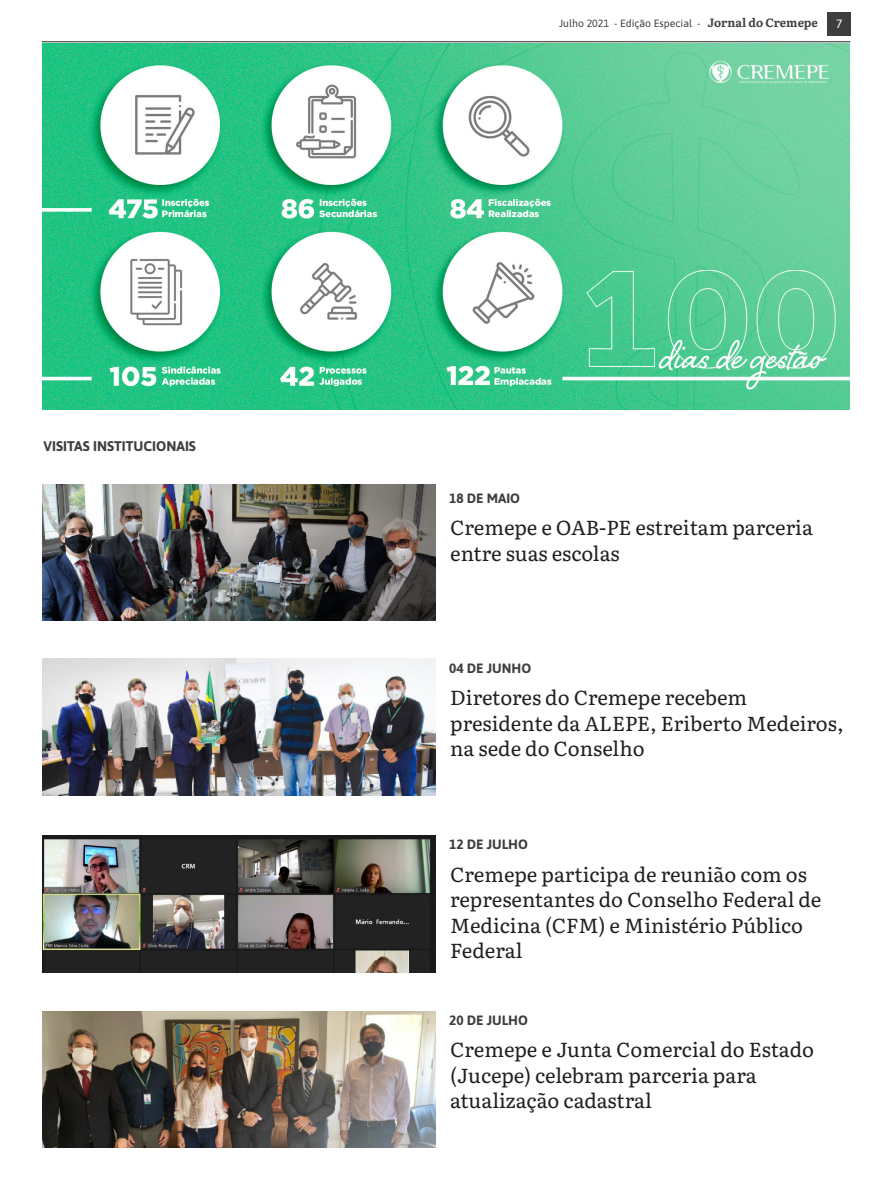
<style>
.page{position:relative;width:893px;height:1191px;background:#fff}
.page>*{position:absolute;margin:0;border:0;box-sizing:border-box;transform-origin:0 0}
.Sutiã{font:20.25px/25.5px "Literata";color:#231f20}
.Sessão{font:700 13.95px "Asap";color:#3e3e3f}
.Sessão-2{font:700 13.5px "Asap";color:#3e3e3f}
.t1{font:12px "Asap";color:#fff}
.Legendas_no_miolo{font:10.5px "Asap";color:#3e3e3f}
.s1{font-family:"Literata";font-weight:700;font-size:12px}
</style>
<div class="page">
<div style="left:827px;top:12px;width:24px;height:24px;background:#3e3e3f"></div>
<hr style="left:42px;top:41px;width:808px;height:1px;background:#231f20">
<img style="left:43px;top:484px;width:393px;height:137px">
<img style="left:43px;top:659px;width:393px;height:136px">
<img style="left:43px;top:835px;width:393px;height:137px">
<img style="left:43px;top:1011px;width:393px;height:136px">
<img style="left:43px;top:43px;width:807px;height:366px">
<p class="Sessão" style="left:44px;top:436px;width:154px">VISITAS INSTITUCIONAIS</p>
<p class="Legendas_no_miolo" style="left:559px;top:16px;width:260px">Julho 2021 - Edição Especial - <span class="s1">Jornal do Cremepe</span></p>
<p class="t1" style="left:836px;top:16px;width:8px">7</p>
<p class="Sessão-2" style="left:449px;top:488px;width:72px">18 DE MAIO</p>
<p class="Sutiã" style="left:450px;top:513px;width:364px">Cremepe e OAB-PE estreitam parceria entre suas escolas</p>
<p class="Sessão-2" style="left:449px;top:658px;width:84px">04 DE JUNHO</p>
<p class="Sutiã" style="left:450px;top:683px;width:395px">Diretores do Cremepe recebem presidente da ALEPE, Eriberto Medeiros, na sede do Conselho</p>
<p class="Sessão-2" style="left:449px;top:835px;width:80px">12 DE JULHO</p>
<p class="Sutiã" style="left:450px;top:860px;width:373px">Cremepe participa de reunião com os representantes do Conselho Federal de<br>Medicina (CFM) e Ministério Público<br>Federal</p>
<p class="Sessão-2" style="left:449px;top:1010px;width:80px">20 DE JULHO</p>
<p class="Sutiã" style="left:450px;top:1035px;width:365px">Cremepe e Junta Comercial do Estado (Jucepe) celebram parceria para atualização cadastral</p>
</div>
